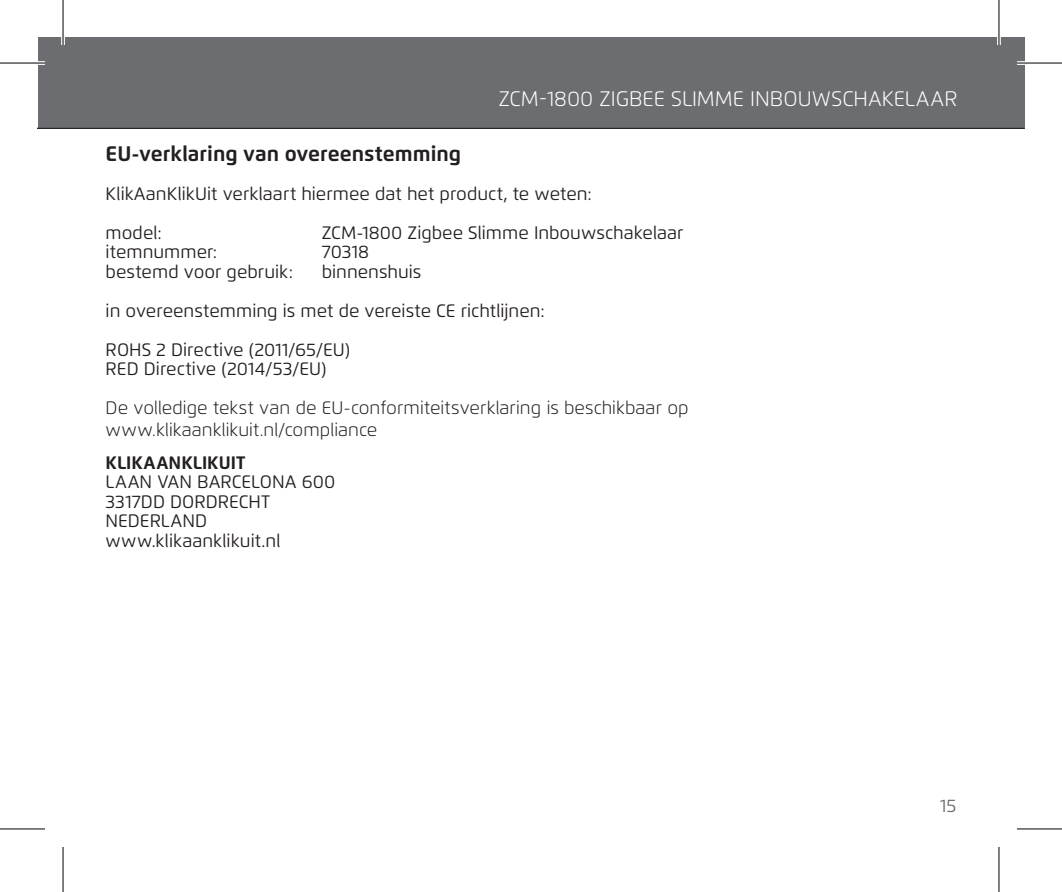
<style>
.page{position:relative;width:1062px;height:892px;background:#fff}
.page>*{position:absolute;margin:0;border:0;box-sizing:border-box;transform-origin:0 0}
.t1{font:300 21px "Flexo";color:#fff}
.Kopje_titel_2{font:700 21px "Flexo";color:#231f20}
.Platte_tekst{font:18px "Flexo";color:#231f20}
.t2{font:300 18px "Flexo";color:#231f20}
.t3{font:700 18px "Flexo";color:#231f20}
.t4{font:18px "Flexo";color:#6c6d70}
</style>
<div class="page">
<div style="left:37px;top:37px;width:987px;height:92px;background:#6c6d70"></div>
<hr style="left:0;top:61px;width:45px;height:4px;background:#fff">
<hr style="left:1016px;top:61px;width:45px;height:4px;background:#fff">
<svg style="left:0;top:829px;width:45px;height:1px"></svg>
<svg style="left:1017px;top:829px;width:44px;height:1px"></svg>
<svg style="left:61px;top:37px;width:4px;height:8px"></svg>
<hr style="left:997px;top:0;width:3px;height:45px;background:#fff">
<hr style="left:0;top:62px;width:45px;height:2px;background:#000">
<hr style="left:1016px;top:62px;width:45px;height:2px;background:#000">
<hr style="left:0;top:828px;width:45px;height:1px;background:#000">
<hr style="left:1016px;top:828px;width:45px;height:1px;background:#000">
<hr style="left:62px;top:0;width:2px;height:45px;background:#000">
<hr style="left:62px;top:846px;width:2px;height:45px;background:#000">
<hr style="left:998px;top:0;width:1px;height:45px;background:#000">
<hr style="left:998px;top:846px;width:1px;height:45px;background:#000">
<p class="t1" style="left:498px;top:86px;width:460px">ZCM-1800 ZIGBEE SLIMME INBOUWSCHAKELAAR</p>
<p class="Kopje_titel_2" style="left:106px;top:140px;width:357px">EU-verklaring van overeenstemming</p>
<p class="Platte_tekst" style="left:106px;top:182px;width:487px">KlikAanKlikUit verklaart hiermee dat het product, te weten:</p>
<p class="Platte_tekst" style="left:106px;top:221px;width:58px">model:</p>
<p class="Platte_tekst" style="left:322px;top:221px;width:363px">ZCM-1800 Zigbee Slimme Inbouwschakelaar</p>
<p class="Platte_tekst" style="left:106px;top:241px;width:113px">itemnummer:</p>
<p class="Platte_tekst" style="left:322px;top:241px;width:49px">70318</p>
<p class="Platte_tekst" style="left:106px;top:260px;width:189px">bestemd voor gebruik:</p>
<p class="Platte_tekst" style="left:322px;top:260px;width:101px">binnenshuis</p>
<p class="Platte_tekst" style="left:106px;top:299px;width:440px">in overeenstemming is met de vereiste CE richtlijnen:</p>
<p class="Platte_tekst" style="left:106px;top:338px;width:246px">ROHS 2 Directive (2011/65/EU)</p>
<p class="Platte_tekst" style="left:106px;top:358px;width:222px">RED Directive (2014/53/EU)</p>
<p class="t2" style="left:106px;top:397px;width:584px">De volledige tekst van de EU-conformiteitsverklaring is beschikbaar op</p>
<p class="t2" style="left:106px;top:419px;width:273px">www.klikaanklikuit.nl/compliance</p>
<p class="t3" style="left:106px;top:451px;width:142px">KLIKAANKLIKUIT</p>
<p class="Platte_tekst" style="left:106px;top:471px;width:231px">LAAN VAN BARCELONA 600</p>
<p class="Platte_tekst" style="left:106px;top:490px;width:166px">3317DD DORDRECHT</p>
<p class="Platte_tekst" style="left:106px;top:510px;width:103px">NEDERLAND</p>
<p class="Platte_tekst" style="left:106px;top:529px;width:176px">www.klikaanklikuit.nl</p>
<p class="t4" style="left:940px;top:794px;width:18px">15</p>
</div>
